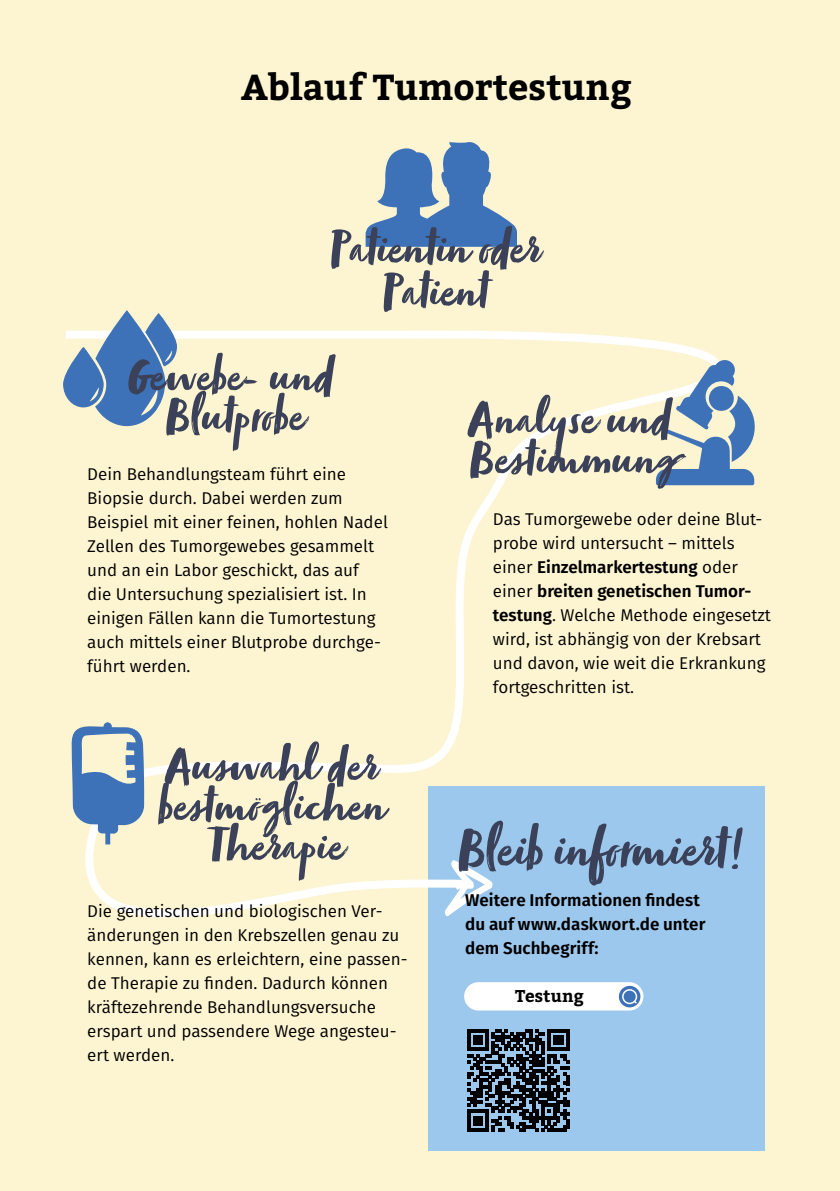
<style>
.page{position:relative;width:840px;height:1191px;background:#fff}
.page>*{position:absolute;margin:0;border:0;box-sizing:border-box;transform-origin:0 0}
.t1{font:59px "Zooja Pro";color:#3a4158}
.t2{font:53px/43px "Zooja Pro";color:#3a4158;text-align:center}
.t3{font:700 36px "Bitter";color:#000}
.t4{font:17px/24px "Fira Sans";color:#000}
.t5{font:600 17px/24px "Fira Sans";color:#000}
.t6{font:700 17px "Bitter";letter-spacing:.005em;color:#000}
.s1{font-weight:600}
</style>
<div class="page">
<div style="left:0;top:0;width:839px;height:1191px;background:#fdf4d1"></div>
<div style="left:428px;top:786px;width:336px;height:364px;background:#9dc8ed"></div>
<svg style="left:365px;top:142px;width:151px;height:105px"></svg>
<div style="left:464px;top:982px;width:179px;height:28px;background:#fff;border-radius:14px"></div>
<svg style="left:618px;top:985px;width:22px;height:22px"></svg>
<div style="left:621px;top:989px;width:15px;height:15px;border:2px solid #fff;border-radius:50%"></div>
<svg style="left:632px;top:999px;width:6px;height:6px"></svg>
<svg style="left:85px;top:330px;width:631px;height:588px"></svg>
<svg style="left:63px;top:310px;width:272px;height:141px"></svg>
<svg style="left:467px;top:358px;width:288px;height:131px"></svg>
<svg style="left:71px;top:720px;width:73px;height:113px"></svg>
<div style="left:105px;top:832px;width:5px;height:12px;background:#3e72b8"></div>
<svg style="left:158px;top:741px;width:231px;height:140px"></svg>
<svg style="left:467px;top:1029px;width:102px;height:102px"></svg>
<h3 class="t3" style="left:241px;top:66px;width:392px">Ablauf Tumortestung</h3>
<h2 class="t2" style="left:330px;top:232px;width:206px">Patientin oder<br>Patient</h2>
<p class="t4" style="left:87px;top:462px;width:302px">Dein Behandlungsteam führt eine Biopsie durch. Dabei werden zum Beispiel mit einer feinen, hohlen Nadel Zellen des Tumorgewebes gesammelt und an ein Labor geschickt, das auf<br>die Untersuchung spezialisiert ist. In einigen Fällen kann die Tumortestung auch mittels einer Blutprobe durchge&shy;führt werden.</p>
<p class="t4" style="left:87px;top:898px;width:321px">Die genetischen und biologischen Ver&shy;änderungen in den Krebszellen genau zu kennen, kann es erleichtern, eine passen&shy;de Therapie zu finden. Dadurch können kräftezehrende Behandlungsversuche erspart und passendere Wege angesteu&shy;ert werden.</p>
<p class="t4" style="left:492px;top:507px;width:279px">Das Tumorgewebe oder deine Blut&shy;probe wird untersucht – mittels einer <span class="s1">Einzelmarkertestung</span> oder einer <span class="s1">breiten genetischen Tumor&shy;testung</span>. Welche Methode eingesetzt wird, ist abhängig von der Krebsart und davon, wie weit die Erkrankung fortgeschritten ist.</p>
<h1 class="t1" style="left:458px;top:814px;width:285px">Bleib informiert!</h1>
<p class="t5" style="left:465px;top:887px;width:241px">Weitere Informationen findest du auf www.daskwort.de unter dem Suchbegriff:</p>
<p class="t6" style="left:515px;top:986px;width:70px">Testung</p>
</div>
